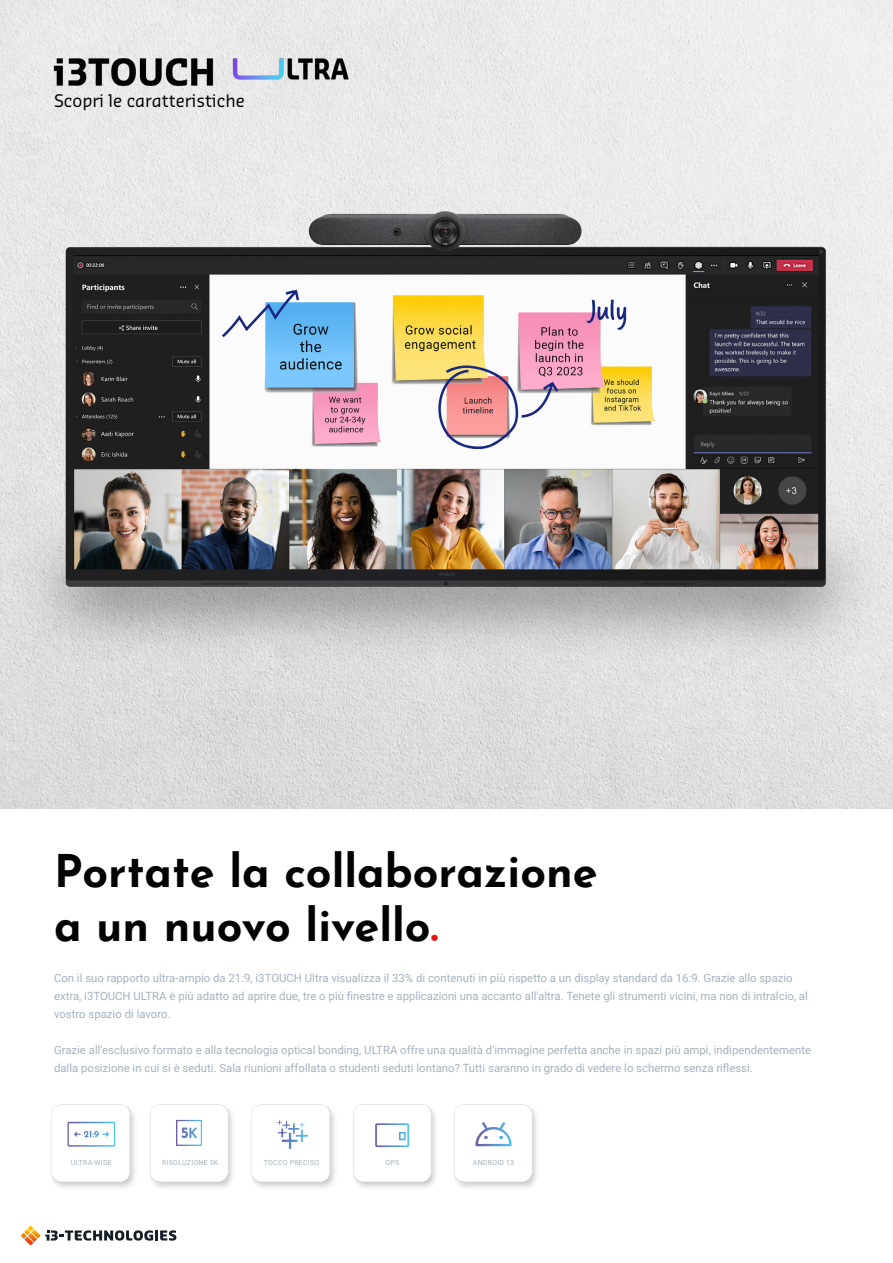
<style>
.page{position:relative;width:893px;height:1263px;background:#fff}
.page>*{position:absolute;margin:0;border:0;box-sizing:border-box;transform-origin:0 0}
.t1{font:700 45px/54px "Josefin Sans";color:#020203}
.t2{font:16.95px "Sansa";color:#020203}
.t3{font:11.4px/18px "Roboto";color:#a5b2c0}
.t4{font:7.05px "Roboto";letter-spacing:.035em;color:#a5b2c0}
.s1{color:#e71614}
</style>
<div class="page">
<svg style="left:21px;top:1226px;width:155px;height:19px"></svg>
<img style="left:0;top:0;width:893px;height:808px">
<img style="left:51px;top:1104px;width:84px;height:84px">
<img style="left:353px;top:1104px;width:83px;height:84px">
<img style="left:150px;top:1104px;width:83px;height:84px">
<img style="left:251px;top:1104px;width:84px;height:84px">
<svg style="left:173px;top:1117px;width:32px;height:31px"></svg>
<svg style="left:176px;top:1120px;width:26px;height:26px"></svg>
<svg style="left:68px;top:1122px;width:47px;height:25px"></svg>
<div style="left:372px;top:1115px;width:40px;height:40px;background:linear-gradient(to right,#fdfdfe,#fdfeff)"></div>
<svg style="left:375px;top:1123px;width:34px;height:24px"></svg>
<div style="left:274px;top:1116px;width:37px;height:37px;background:#fff"></div>
<svg style="left:277px;top:1120px;width:31px;height:29px"></svg>
<img style="left:454px;top:1104px;width:83px;height:84px">
<div style="left:470px;top:1110px;width:48px;height:48px;background:#fff"></div>
<svg style="left:475px;top:1122px;width:37px;height:24px"></svg>
<h2 class="t2" style="left:54px;top:90px;width:192px">Scopri le caratteristiche</h2>
<h1 class="t1" style="left:54px;top:838px;width:545px">Portate la collaborazione a un nuovo livello<span class="s1">.</span></h1>
<p class="t3" style="left:54px;top:969px;width:755px">Con il suo rapporto ultra-ampio da 21:9, i3TOUCH Ultra visualizza il 33% di contenuti in più rispetto a un display standard da 16:9. Grazie allo spazio extra, i3TOUCH ULTRA è più adatto ad aprire due, tre o più finestre e applicazioni una accanto all'altra. Tenete gli strumenti vicini, ma non di intralcio, al vostro spazio di lavoro.</p>
<p class="t3" style="left:54px;top:1040px;width:759px">Grazie all'esclusivo formato e alla tecnologia optical bonding, ULTRA offre una qualità d'immagine perfetta anche in spazi più ampi, indipendentemente dalla posizione in cui si è seduti. Sala riunioni affollata o studenti seduti lontano? Tutti saranno in grado di vedere lo schermo senza riflessi.</p>
<p class="t4" style="left:71px;top:1158px;width:42px">ULTRA-WIDE</p>
<p class="t4" style="left:162px;top:1158px;width:58px">RISOLUZIONE 5K</p>
<p class="t4" style="left:264px;top:1158px;width:57px">TOCCO PRECISO</p>
<p class="t4" style="left:385px;top:1158px;width:15px">OPS</p>
<p class="t4" style="left:473px;top:1158px;width:43px">ANDROID 13</p>
</div>
